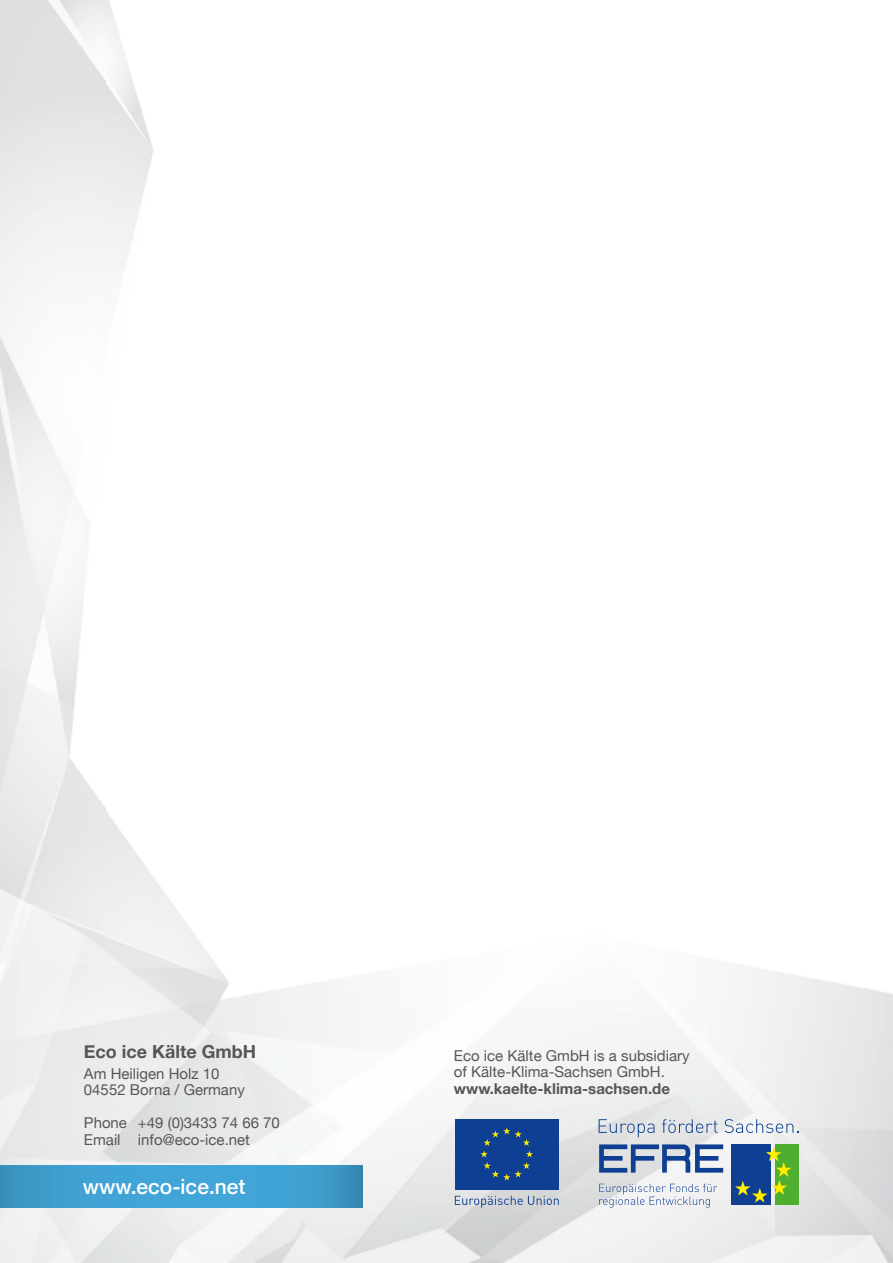
<style>
.page{position:relative;width:893px;height:1263px;background:#fff}
.page>*{position:absolute;margin:0;border:0;box-sizing:border-box;transform-origin:0 0}
.t1{font:500 21px "Helvetica Neue";color:#fff}
.t2{font:700 18px "Helvetica Neue";color:#565655}
.t3{font:15px/16.5px "Helvetica Neue";color:#565655}
.t4{font:700 15px "Helvetica Neue";color:#565655}
</style>
<div class="page">
<img style="left:0;top:0;width:893px;height:1263px">
<svg style="left:0;top:1165px;width:362px;height:43px;background:#3f9fcf"></svg>
<div style="left:775px;top:1144px;width:23px;height:61px;background:#50ae2f"></div>
<div style="left:731px;top:1144px;width:40px;height:61px;background:#0f3f93"></div>
<svg style="left:735px;top:1146px;width:57px;height:57px"></svg>
<svg style="left:599px;top:1184px;width:118px;height:23px"></svg>
<svg style="left:599px;top:1144px;width:124px;height:28px"></svg>
<svg style="left:599px;top:1119px;width:55px;height:18px"></svg>
<svg style="left:662px;top:1119px;width:56px;height:14px"></svg>
<svg style="left:724px;top:1119px;width:74px;height:14px"></svg>
<div style="left:455px;top:1119px;width:104px;height:70px;background:#0f3f93"></div>
<svg style="left:480px;top:1127px;width:53px;height:53px"></svg>
<svg style="left:455px;top:1196px;width:104px;height:12px"></svg>
<p class="t2" style="left:84px;top:1037px;width:174px">Eco ice Kälte GmbH</p>
<p class="t3" style="left:84px;top:1066px;width:162px">Am Heiligen Holz 10<br>04552 Borna / Germany</p>
<p class="t3" style="left:84px;top:1115px;width:197px">Phone +49 (0)3433 74 66 70<br>Email info@eco-ice.net</p>
<h1 class="t1" style="left:83px;top:1170px;width:164px">www.eco-ice.net</h1>
<p class="t3" style="left:454px;top:1048px;width:237px">Eco ice Kälte GmbH is a subsidiary of Kälte-Klima-Sachsen GmbH.</p>
<p class="t4" style="left:454px;top:1076px;width:218px">www.kaelte-klima-sachsen.de</p>
</div>
